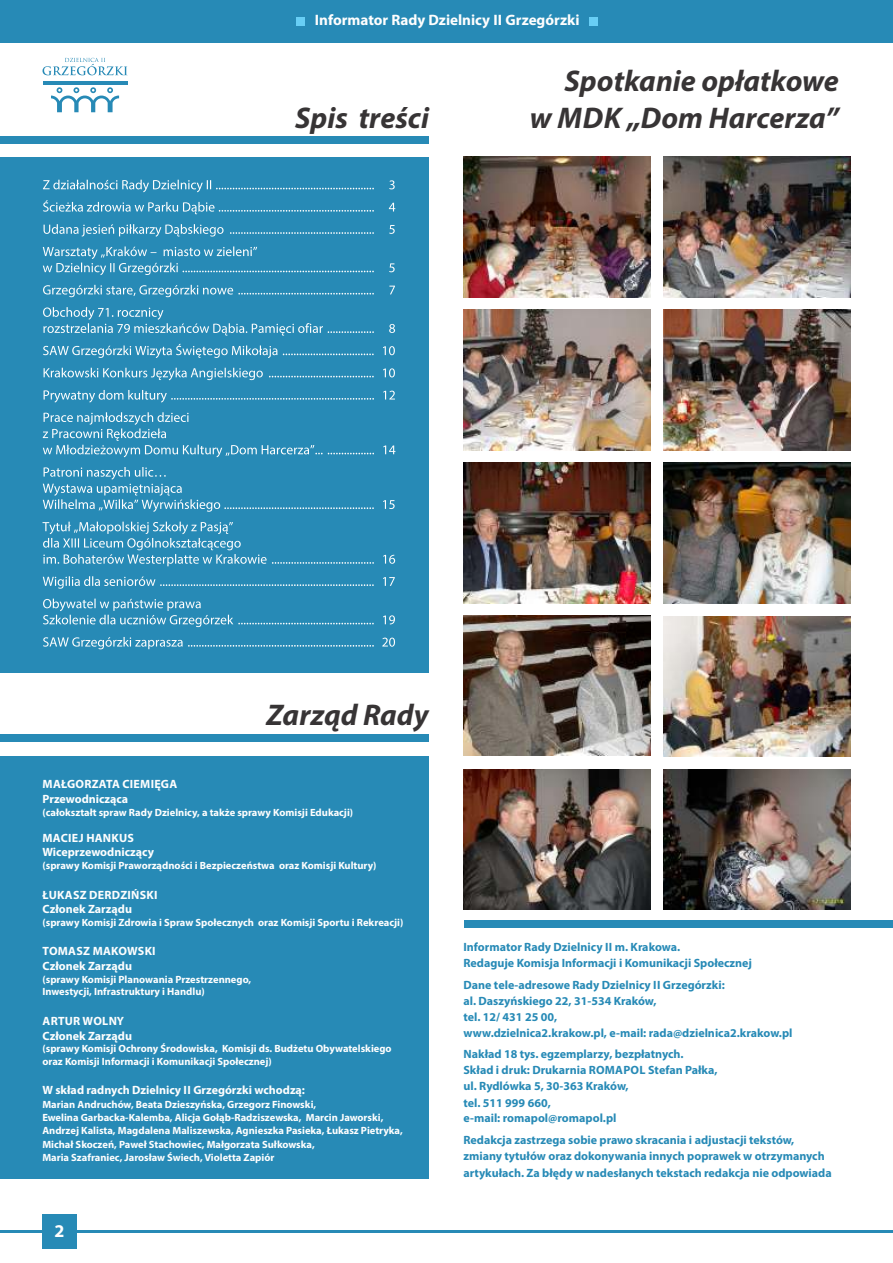
<style>
.page{position:relative;width:893px;height:1263px;background:#fff}
.page>*{position:absolute;margin:0;border:0;box-sizing:border-box;transform-origin:0 0}
.t1{font:italic 700 30px/37px "Myriad Pro";color:#373435;text-align:right}
.t2{font:700 18px "Myriad Pro";color:#fefefe}
.t3{font:700 15.15px "Myriad Pro";color:#fefefe}
.t4{font:700 12px/16px "Myriad Pro";color:#278ab6}
.t5{font:700 12px/14.9px "Myriad Pro";color:#fefefe}
.t6{font:700 10.5px/13.4px "Myriad Pro";color:#fefefe}
</style>
<div class="page">
<hr style="left:0;top:1229px;width:893px;height:3px;background:#278ab6">
<div style="left:43px;top:1214px;width:34px;height:34px;background:#278ab6"></div>
<div style="left:0;top:157px;width:429px;height:516px;background:#278ab6"></div>
<div style="left:0;top:756px;width:429px;height:423px;background:#278ab6"></div>
<div style="left:0;top:136px;width:429px;height:7px;background:#278ab6"></div>
<div style="left:0;top:734px;width:429px;height:8px;background:#278ab6"></div>
<div style="left:463px;top:921px;width:430px;height:7px;background:#278ab6"></div>
<hr style="left:43px;top:81px;width:85px;height:4px;background:#278ab6">
<svg style="left:43px;top:58px;width:85px;height:17px"></svg>
<svg style="left:51px;top:87px;width:68px;height:25px"></svg>
<div style="left:0;top:0;width:893px;height:43px;background:#278ab6"></div>
<div style="left:296px;top:17px;width:8px;height:9px;background:#68cef5"></div>
<div style="left:589px;top:17px;width:8px;height:9px;background:#68cef5"></div>
<img style="left:463px;top:157px;width:188px;height:140px">
<img style="left:663px;top:310px;width:187px;height:140px">
<img style="left:663px;top:157px;width:187px;height:140px">
<img style="left:663px;top:463px;width:187px;height:140px">
<img style="left:663px;top:769px;width:187px;height:140px">
<img style="left:463px;top:769px;width:188px;height:140px">
<img style="left:663px;top:616px;width:187px;height:140px">
<img style="left:463px;top:310px;width:188px;height:140px">
<img style="left:463px;top:463px;width:188px;height:140px">
<img style="left:463px;top:616px;width:188px;height:140px">
<svg style="left:43px;top:180px;width:352px;height:12px"></svg>
<svg style="left:43px;top:200px;width:352px;height:14px"></svg>
<svg style="left:44px;top:224px;width:351px;height:13px"></svg>
<svg style="left:43px;top:246px;width:352px;height:29px"></svg>
<svg style="left:43px;top:285px;width:352px;height:12px"></svg>
<svg style="left:43px;top:307px;width:352px;height:29px"></svg>
<svg style="left:43px;top:344px;width:352px;height:14px"></svg>
<svg style="left:44px;top:368px;width:351px;height:12px"></svg>
<svg style="left:44px;top:390px;width:351px;height:12px"></svg>
<svg style="left:43px;top:412px;width:352px;height:45px"></svg>
<svg style="left:43px;top:467px;width:352px;height:45px"></svg>
<svg style="left:43px;top:522px;width:352px;height:44px"></svg>
<svg style="left:43px;top:576px;width:352px;height:13px"></svg>
<svg style="left:43px;top:599px;width:352px;height:28px"></svg>
<svg style="left:43px;top:637px;width:352px;height:12px"></svg>
<h3 class="t3" style="left:315px;top:14px;width:266px">Informator Rady Dzielnicy II Grzegórzki</h3>
<h1 class="t1" style="left:295px;top:102px;width:135px">Spis treści</h1>
<h1 class="t1" style="left:530px;top:65px;width:311px">Spotkanie opłatkowe<br>w MDK „Dom Harcerza”</h1>
<h1 class="t1" style="left:267px;top:699px;width:163px">Zarząd Rady</h1>
<p class="t5" style="left:43px;top:778px;width:136px">MAŁGORZATA CIEMIĘGA<br>Przewodnicząca</p>
<p class="t6" style="left:43px;top:807px;width:312px">(całokształt spraw Rady Dzielnicy, a także sprawy Komisji Edukacji)</p>
<p class="t5" style="left:43px;top:831px;width:113px">MACIEJ HANKUS<br>Wiceprzewodniczący</p>
<p class="t6" style="left:43px;top:860px;width:336px">(sprawy Komisji Praworządności i Bezpieczeństwa oraz Komisji Kultury)</p>
<p class="t5" style="left:43px;top:888px;width:117px">ŁUKASZ DERDZIŃSKI<br>Członek Zarządu</p>
<p class="t6" style="left:43px;top:917px;width:362px">(sprawy Komisji Zdrowia i Spraw Społecznych oraz Komisji Sportu i Rekreacji)</p>
<p class="t5" style="left:42px;top:945px;width:115px">TOMASZ MAKOWSKI<br>Członek Zarządu</p>
<p class="t6" style="left:42px;top:974px;width:210px;line-height:12.3px">(sprawy Komisji Planowania Przestrzennego,<br>Inwestycji, Infrastruktury i Handlu)</p>
<p class="t5" style="left:42px;top:1014px;width:91px">ARTUR WOLNY<br>Członek Zarządu</p>
<p class="t6" style="left:42px;top:1043px;width:351px;line-height:12.3px">(sprawy Komisji Ochrony Środowiska, Komisji ds. Budżetu Obywatelskiego oraz Komisji Informacji i Komunikacji Społecznej)</p>
<p class="t5" style="left:42px;top:1083px;width:264px">W skład radnych Dzielnicy II Grzegórzki wchodzą:</p>
<p class="t6" style="left:42px;top:1098px;width:362px">Marian Andruchów, Beata Dzieszyńska, Grzegorz Finowski,<br>Ewelina Garbacka-Kalemba, Alicja Gołąb-Radziszewska, Marcin Jaworski, Andrzej Kalista, Magdalena Maliszewska, Agnieszka Pasieka, Łukasz Pietryka, Michał Skoczeń, Paweł Stachowiec, Małgorzata Sułkowska,<br>Maria Szafraniec, Jarosław Świech, Violetta Zapiór</p>
<h2 class="t2" style="left:55px;top:1223px;width:11px">2</h2>
<p class="t4" style="left:463px;top:939px;width:290px;line-height:16.5px">Informator Rady Dzielnicy II m. Krakowa.<br>Redaguje Komisja Informacji i Komunikacji Społecznej</p>
<p class="t4" style="left:463px;top:978px;width:331px">Dane tele-adresowe Rady Dzielnicy II Grzegórzki:<br>al. Daszyńskiego 22, 31-534 Kraków,<br>tel. 12/ 431 25 00,<br>www.dzielnica2.krakow.pl, e-mail: rada@dzielnica2.krakow.pl</p>
<p class="t4" style="left:463px;top:1047px;width:256px">Nakład 18 tys. egzemplarzy, bezpłatnych.<br>Skład i druk: Drukarnia ROMAPOL Stefan Pałka, ul. Rydlówka 5, 30-363 Kraków,<br>tel. 511 999 660,<br>e-mail: romapol@romapol.pl</p>
<p class="t4" style="left:463px;top:1133px;width:370px;line-height:16.5px">Redakcja zastrzega sobie prawo skracania i adjustacji tekstów, zmiany tytułów oraz dokonywania innych poprawek w otrzymanych artykułach. Za błędy w nadesłanych tekstach redakcja nie odpowiada</p>
</div>
